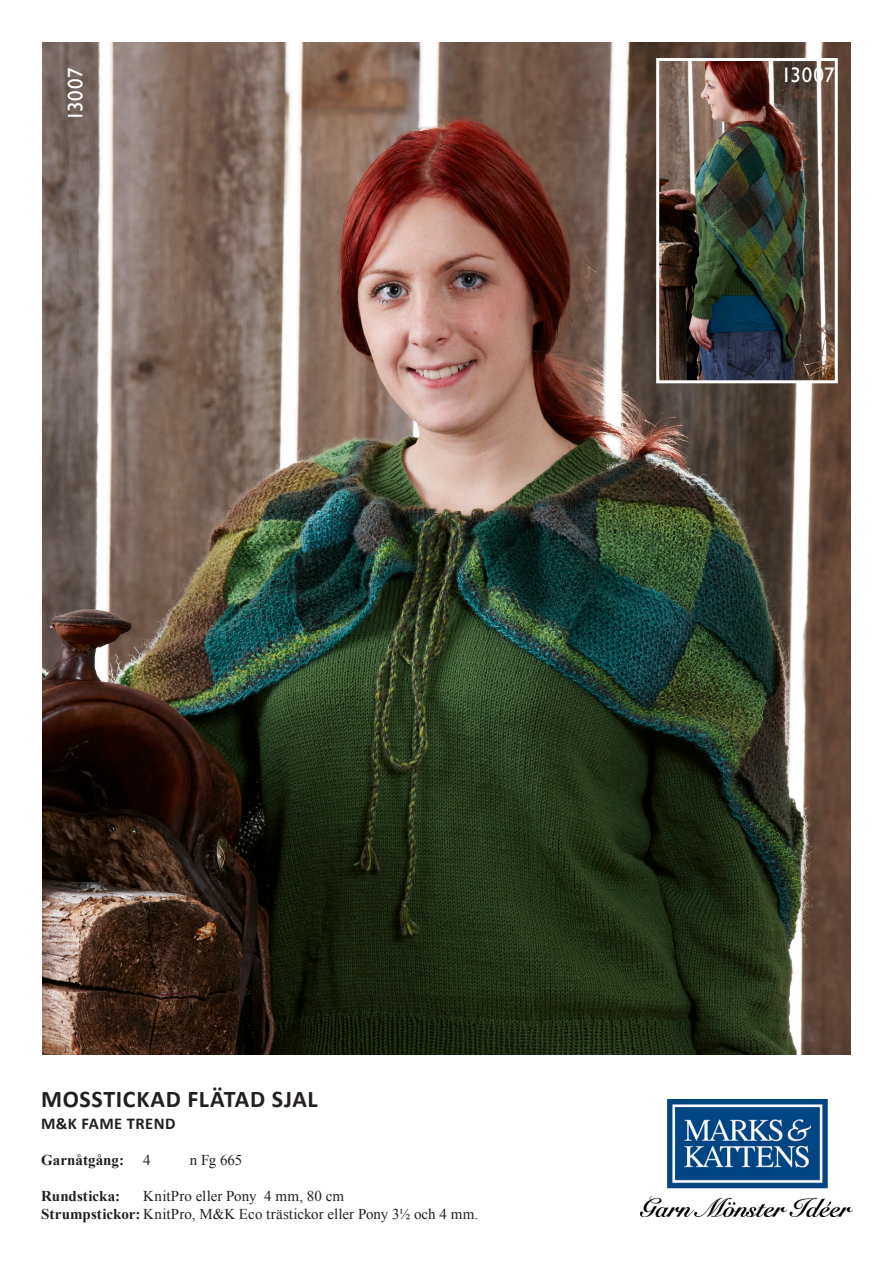
<style>
.page{position:relative;width:893px;height:1263px;background:#fff}
.page>*{position:absolute;margin:0;border:0;box-sizing:border-box;transform-origin:0 0}
.t1{font:700 24px "Calibri";letter-spacing:.025em;color:#231f20}
.t2{font:21px "Gill Sans";letter-spacing:.02em;color:#fff}
.t3{font:700 16.5px "Calibri";letter-spacing:.03em;color:#231f20}
.Brödtext{font:15px "Times New Roman";letter-spacing:.005em;color:#231f20}
.Brödtext-2{font:700 15px "Times New Roman";letter-spacing:.005em;color:#231f20}
.s1{font-weight:700}
</style>
<div class="page">
<img style="left:640px;top:1099px;width:213px;height:117px">
<img style="left:43px;top:43px;width:807px;height:1011px">
<img style="left:660px;top:62px;width:174px;height:317px">
<div style="left:656px;top:58px;width:182px;height:325px;border:3px solid #fff"></div>
<p class="t2" style="left:63px;top:121px;width:55px;rotate:-90deg">13007</p>
<p class="t2" style="left:781px;top:63px;width:55px">13007</p>
<p class="t1" style="left:41px;top:1084px;width:278px">MOSSTICKAD FLÄTAD SJAL</p>
<p class="t3" style="left:41px;top:1112px;width:136px">M&amp;K FAME TREND</p>
<p class="Brödtext-2" style="left:41px;top:1149px;width:84px">Garnåtgång:</p>
<p class="Brödtext" style="left:143px;top:1149px;width:9px">4</p>
<p class="Brödtext" style="left:190px;top:1149px;width:54px">n Fg 665</p>
<p class="Brödtext-2" style="left:41px;top:1185px;width:81px">Rundsticka:</p>
<p class="Brödtext" style="left:143px;top:1185px;width:202px">KnitPro eller Pony 4 mm, 80 cm</p>
<p class="Brödtext" style="left:41px;top:1203px;width:439px"><span class="s1">Strumpstickor:</span> KnitPro, M&amp;K Eco trästickor eller Pony 3½ och 4 mm.</p>
</div>
